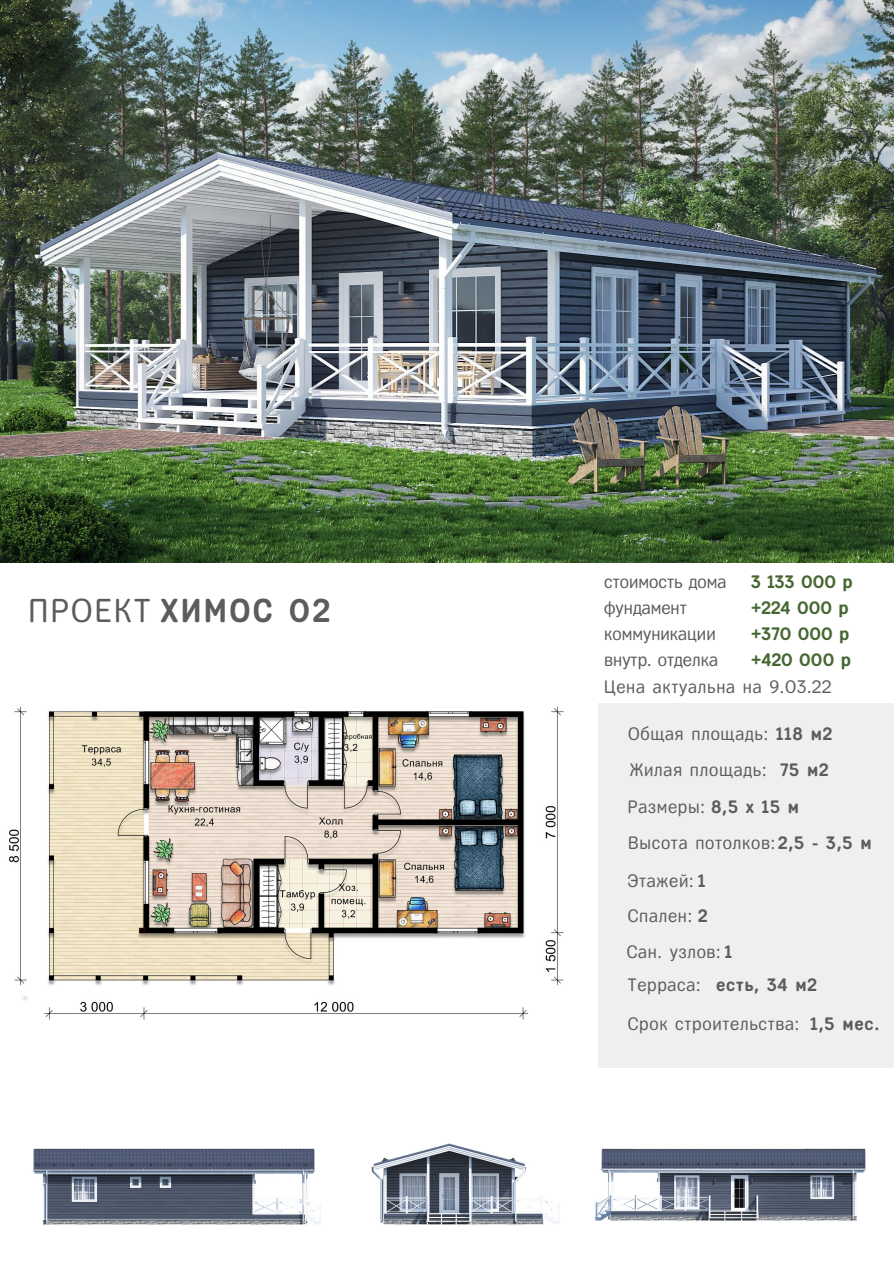
<style>
.page{position:relative;width:894px;height:1264px;background:#fff}
.page>*{position:absolute;margin:0;border:0;box-sizing:border-box;transform-origin:0 0}
.t1{font:700 33px "Fregat";letter-spacing:.07em;color:#5d5c5a}
.t2{font:18px "Fregat";letter-spacing:.04em;color:#5d5c5a}
.t3{font:18px "Fregat";color:#5d5c5a}
.t4{font:700 18px "Fregat";color:#466632}
.t5{font:700 18px "Fregat";letter-spacing:.04em;color:#5d5c5a}
.s1{font-weight:400}
.s2{font-weight:700}
</style>
<div class="page">
<img style="left:0;top:0;width:893px;height:562px">
<img style="left:9px;top:706px;width:555px;height:314px">
<div style="left:598px;top:702px;width:295px;height:365px;background:#efefef"></div>
<img style="left:594px;top:1148px;width:272px;height:73px">
<img style="left:32px;top:1148px;width:289px;height:77px">
<img style="left:371px;top:1143px;width:189px;height:82px">
<p class="t1" style="left:28px;top:592px;width:303px"><span class="s1">ПРОЕКТ</span> ХИМОС 02</p>
<p class="t3" style="left:604px;top:572px;width:124px">стоимость дома</p>
<p class="t4" style="left:751px;top:572px;width:103px">3 133 000 р</p>
<p class="t3" style="left:604px;top:624px;width:113px">коммуникации</p>
<p class="t4" style="left:751px;top:624px;width:100px">+370 000 р</p>
<p class="t3" style="left:604px;top:650px;width:115px">внутр. отделка</p>
<p class="t4" style="left:751px;top:650px;width:101px">+420 000 р</p>
<p class="t3" style="left:604px;top:598px;width:84px">фундамент</p>
<p class="t4" style="left:751px;top:598px;width:99px">+224 000 р</p>
<p class="t2" style="left:604px;top:677px;width:229px">Цена актуальна на 9.03.22</p>
<p class="t2" style="left:628px;top:724px;width:141px">Общая площадь:</p>
<p class="t5" style="left:776px;top:724px;width:58px">118 м2</p>
<p class="t2" style="left:629px;top:760px;width:138px">Жилая площадь:</p>
<p class="t5" style="left:779px;top:760px;width:50px">75 м2</p>
<p class="t2" style="left:627px;top:797px;width:173px">Размеры: <span class="s2">8,5 х 15 м</span></p>
<p class="t2" style="left:628px;top:833px;width:245px">Высота потолков: <span class="s2">2,5 - 3,5 м</span></p>
<p class="t2" style="left:627px;top:871px;width:79px">Этажей: <span class="s2">1</span></p>
<p class="t2" style="left:627px;top:906px;width:81px">Спален: <span class="s2">2</span></p>
<p class="t2" style="left:626px;top:942px;width:107px">Сан. узлов: <span class="s2">1</span></p>
<p class="t2" style="left:627px;top:975px;width:74px">Терраса:</p>
<p class="t5" style="left:716px;top:974px;width:102px">есть, 34 м2</p>
<p class="t2" style="left:627px;top:1014px;width:173px">Срок строительства:</p>
<p class="t5" style="left:810px;top:1014px;width:70px">1,5 мес.</p>
</div>
